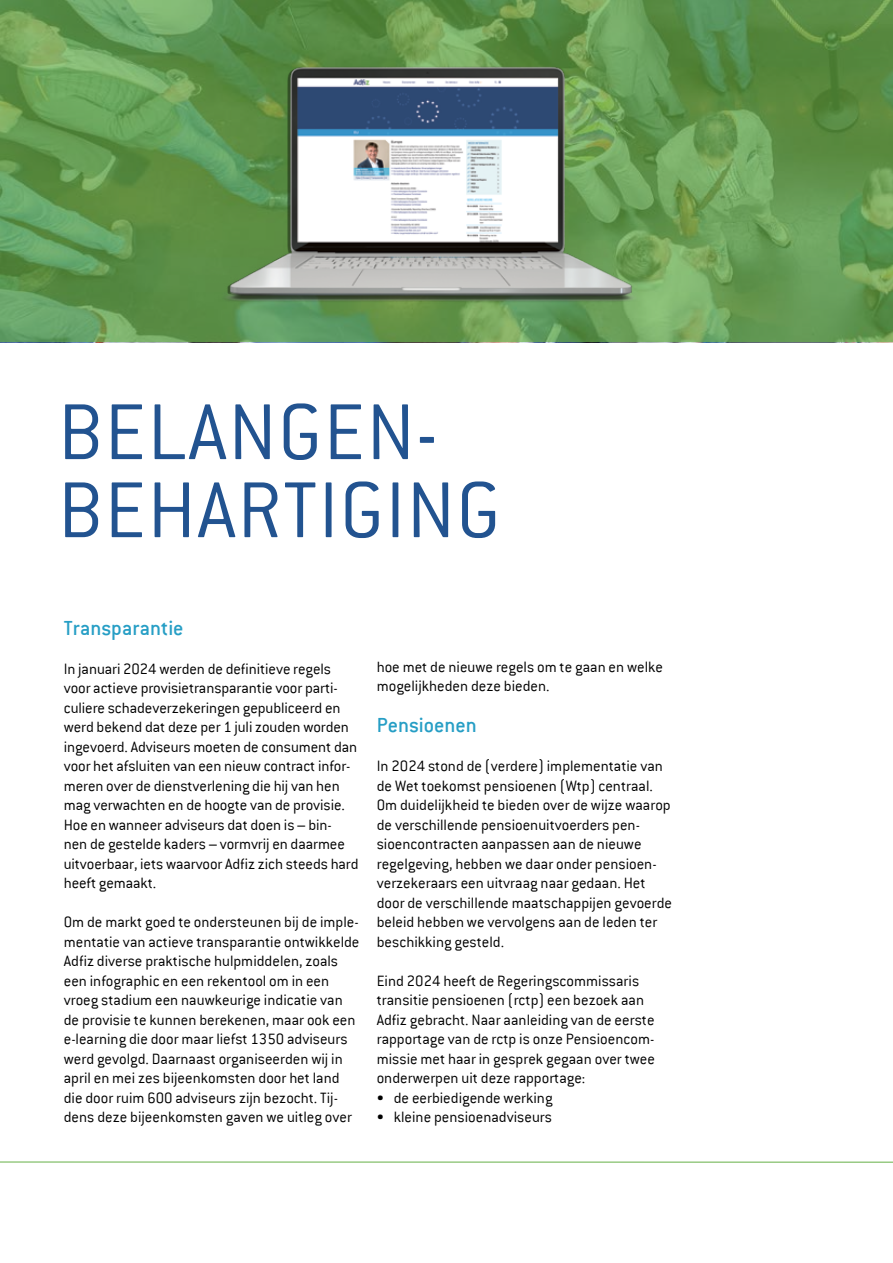
<style>
.page{position:relative;width:893px;height:1263px;background:#fff}
.page>*{position:absolute;margin:0;border:0;box-sizing:border-box;transform-origin:0 0}
.t1{font:300 87px/78px "Conduit ITC";letter-spacing:.015em;color:#225390}
.t2{font:500 22.5px "Conduit ITC";color:#269ec5}
.t3{font:300 16.5px/19.5px "Conduit ITC";color:#000}
</style>
<div class="page">
<svg style="left:0;top:0;width:893px;height:342px;background:#649852"></svg>
<img style="left:190px;top:37px;width:458px;height:289px">
<h1 class="t1" style="left:58px;top:393px;width:444px">BELANGEN-<br>BEHARTIGING</h1>
<h2 class="t2" style="left:64px;top:615px;width:121px">Transparantie</h2>
<p class="t3" style="left:64px;top:659px;width:296px">In januari 2024 werden de definitieve regels voor actieve provisietransparantie voor parti&shy;culiere schadeverzekeringen gepubliceerd en werd bekend dat deze per 1 juli zouden worden ingevoerd. Adviseurs moeten de consument dan voor het afsluiten van een nieuw contract infor&shy;meren over de dienstverlening die hij van hen mag verwachten en de hoogte van de provisie.<br>Hoe en wanneer adviseurs dat doen is – bin&shy;nen de gestelde kaders – vormvrij en daarmee uitvoerbaar, iets waarvoor Adfiz zich steeds hard heeft gemaakt.</p>
<p class="t3" style="left:64px;top:912px;width:297px">Om de markt goed te ondersteunen bij de imple&shy;mentatie van actieve transparantie ontwikkelde Adfiz diverse praktische hulpmiddelen, zoals een infographic en een rekentool om in een vroeg stadium een nauwkeurige indicatie van de provisie te kunnen berekenen, maar ook een e-learning die door maar liefst 1350 adviseurs werd gevolgd. Daarnaast organiseerden wij in april en mei zes bijeenkomsten door het land die door ruim 600 adviseurs zijn bezocht. Tij&shy;dens deze bijeenkomsten gaven we uitleg over</p>
<p class="t3" style="left:377px;top:657px;width:288px">hoe met de nieuwe regels om te gaan en welke mogelijkheden deze bieden.</p>
<h2 class="t2" style="left:377px;top:712px;width:102px">Pensioenen</h2>
<p class="t3" style="left:377px;top:756px;width:297px">In 2024 stond de (verdere) implementatie van de Wet toekomst pensioenen (Wtp) centraal.<br>Om duidelijkheid te bieden over de wijze waarop de verschillende pensioenuitvoerders pen&shy;sioencontracten aanpassen aan de nieuwe regelgeving, hebben we daar onder pensioen&shy;verzekeraars een uitvraag naar gedaan. Het door de verschillende maatschappijen gevoerde beleid hebben we vervolgens aan de leden ter beschikking gesteld.</p>
<p class="t3" style="left:377px;top:971px;width:280px">Eind 2024 heeft de Regeringscommissaris transitie pensioenen (rctp) een bezoek aan Adfiz gebracht. Naar aanleiding van de eerste rapportage van de rctp is onze Pensioencom&shy;missie met haar in gesprek gegaan over twee onderwerpen uit deze rapportage:</p>
<p class="t3" style="left:377px;top:1088px;width:177px">• de eerbiedigende werking</p>
<p class="t3" style="left:377px;top:1107px;width:177px">• kleine pensioenadviseurs</p>
</div>
